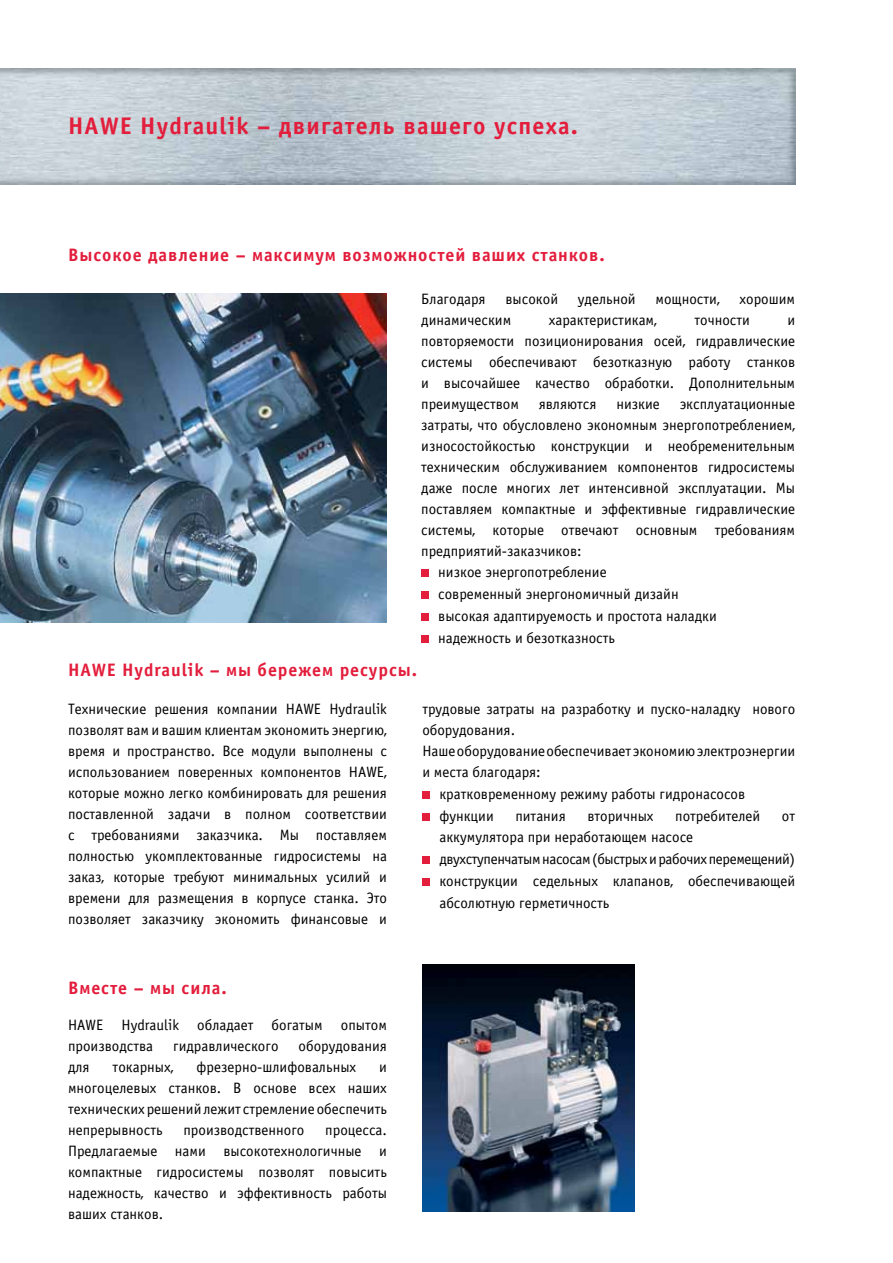
<style>
.page{position:relative;width:893px;height:1263px;background:#fff}
.page>*{position:absolute;margin:0;border:0;box-sizing:border-box;transform-origin:0 0}
.t1{font:24px "Officina Sans Bold C";letter-spacing:.05em;color:#e31d3c}
.t2{font:18px "Officina Sans Bold C";letter-spacing:.05em;color:#e31d3c}
.t3{font:15px/21px "Officina Sans Book C";color:#000;text-align:justify}
</style>
<div class="page">
<img style="left:0;top:68px;width:795px;height:117px">
<div style="left:421px;top:570px;width:8px;height:7px;background:#e31d3c"></div>
<div style="left:421px;top:591px;width:8px;height:8px;background:#e31d3c"></div>
<div style="left:421px;top:613px;width:8px;height:8px;background:#e31d3c"></div>
<div style="left:421px;top:635px;width:8px;height:8px;background:#e31d3c"></div>
<div style="left:422px;top:791px;width:8px;height:8px;background:#e31d3c"></div>
<div style="left:422px;top:813px;width:8px;height:8px;background:#e31d3c"></div>
<div style="left:422px;top:856px;width:8px;height:8px;background:#e31d3c"></div>
<div style="left:422px;top:878px;width:8px;height:8px;background:#e31d3c"></div>
<img style="left:0;top:293px;width:386px;height:329px">
<img style="left:422px;top:964px;width:213px;height:248px">
<h1 class="t1" style="left:68px;top:113px;width:511px">HAWE Hydraulik – двигатель вашего успеха.</h1>
<p class="t2" style="left:68px;top:245px;width:538px">Высокое давление – максимум возможностей ваших станков.</p>
<p class="t3" style="left:421px;top:288px;width:66px">Благодаря</p>
<p class="t3" style="left:505px;top:288px;width:54px">высокой</p>
<p class="t3" style="left:578px;top:288px;width:59px">удельной</p>
<p class="t3" style="left:656px;top:288px;width:66px">мощности,</p>
<p class="t3" style="left:740px;top:288px;width:57px">хорошим</p>
<p class="t3" style="left:421px;top:309px;width:91px">динамическим</p>
<p class="t3" style="left:549px;top:309px;width:110px">характеристикам,</p>
<p class="t3" style="left:694px;top:309px;width:57px">точности</p>
<p class="t3" style="left:421px;top:309px;width:375px;text-indent:366px">и повторяемости позиционирования осей, гидравлические системы обеспечивают безотказную работу станков и высочайшее качество обработки. Дополнительным преимуществом</p>
<p class="t3" style="left:539px;top:393px;width:59px">являются</p>
<p class="t3" style="left:616px;top:393px;width:45px">низкие</p>
<p class="t3" style="left:680px;top:393px;width:117px">эксплуатационные</p>
<p class="t3" style="left:421px;top:414px;width:375px">затраты, что обусловлено экономным энергопотреблением,</p>
<p class="t3" style="left:421px;top:435px;width:375px">износостойкостью конструкции и необременительным</p>
<p class="t3" style="left:421px;top:456px;width:375px">техническим обслуживанием компонентов гидросистемы</p>
<p class="t3" style="left:421px;top:477px;width:375px">даже после многих лет интенсивной эксплуатации. Мы</p>
<p class="t3" style="left:421px;top:498px;width:375px">поставляем компактные и эффективные гидравлические</p>
<p class="t3" style="left:421px;top:519px;width:375px">системы, которые отвечают основным требованиям</p>
<p class="t3" style="left:421px;top:540px;width:162px">предприятий-заказчиков:</p>
<p class="t3" style="left:438px;top:562px;width:170px">низкое энергопотребление</p>
<p class="t3" style="left:438px;top:584px;width:242px">современный энергономичный дизайн</p>
<p class="t3" style="left:438px;top:606px;width:280px">высокая адаптируемость и простота наладки</p>
<p class="t3" style="left:438px;top:627px;width:178px">надежность и безотказность</p>
<p class="t2" style="left:68px;top:659px;width:351px">HAWE Hydraulik – мы бережем ресурсы.</p>
<p class="t3" style="left:68px;top:699px;width:320px">Технические решения компании HAWE Hydraulik позволят вам и вашим клиентам экономить энергию, время и пространство. Все модули выполнены с использованием поверенных компонентов HAWE, которые можно легко комбинировать для решения поставленной задачи в полном соответствии с требованиями заказчика. Мы поставляем полностью укомплектованные гидросистемы на заказ, которые требуют минимальных усилий и времени для размещения в корпусе станка. Это позволяет заказчику экономить финансовые и</p>
<p class="t2" style="left:68px;top:977px;width:160px">Вместе – мы сила.</p>
<p class="t3" style="left:68px;top:1015px;width:320px">HAWE Hydraulik обладает богатым опытом производства</p>
<p class="t3" style="left:173px;top:1036px;width:107px">гидравлического</p>
<p class="t3" style="left:299px;top:1036px;width:90px">оборудования</p>
<p class="t3" style="left:68px;top:1057px;width:23px">для</p>
<p class="t3" style="left:113px;top:1057px;width:62px">токарных,</p>
<p class="t3" style="left:197px;top:1057px;width:161px">фрезерно-шлифовальных</p>
<p class="t3" style="left:68px;top:1057px;width:320px;text-indent:311px">и многоцелевых станков. В основе всех наших технических решений лежит стремление обеспечить непрерывность</p>
<p class="t3" style="left:68px;top:1120px;width:320px;text-indent:257px">процесса.<br>Предлагаемые нами высокотехнологичные и компактные гидросистемы позволят повысить надежность, качество и эффективность работы ваших станков.</p>
<p class="t3" style="left:183px;top:1120px;width:123px">производственного</p>
<p class="t3" style="left:422px;top:699px;width:374px">трудовые затраты на разработку и пуско-наладку нового</p>
<p class="t3" style="left:422px;top:720px;width:94px">оборудования.</p>
<p class="t3" style="left:422px;top:741px;width:374px">Наше оборудование обеспечивает экономию электроэнергии</p>
<p class="t3" style="left:422px;top:762px;width:120px">и места благодаря:</p>
<p class="t3" style="left:439px;top:784px;width:307px">кратковременному режиму работы гидронасосов</p>
<p class="t3" style="left:439px;top:805px;width:56px">функции</p>
<p class="t3" style="left:515px;top:805px;width:52px">питания</p>
<p class="t3" style="left:587px;top:805px;width:68px">вторичных</p>
<p class="t3" style="left:675px;top:805px;width:87px">потребителей</p>
<p class="t3" style="left:782px;top:805px;width:15px">от</p>
<p class="t3" style="left:439px;top:827px;width:357px;line-height:21.8px;text-align:left">аккумулятора при неработающем насосе двухступенчатым насосам (быстрых и рабочих перемещений) конструкции седельных клапанов, обеспечивающей абсолютную герметичность</p>
</div>
